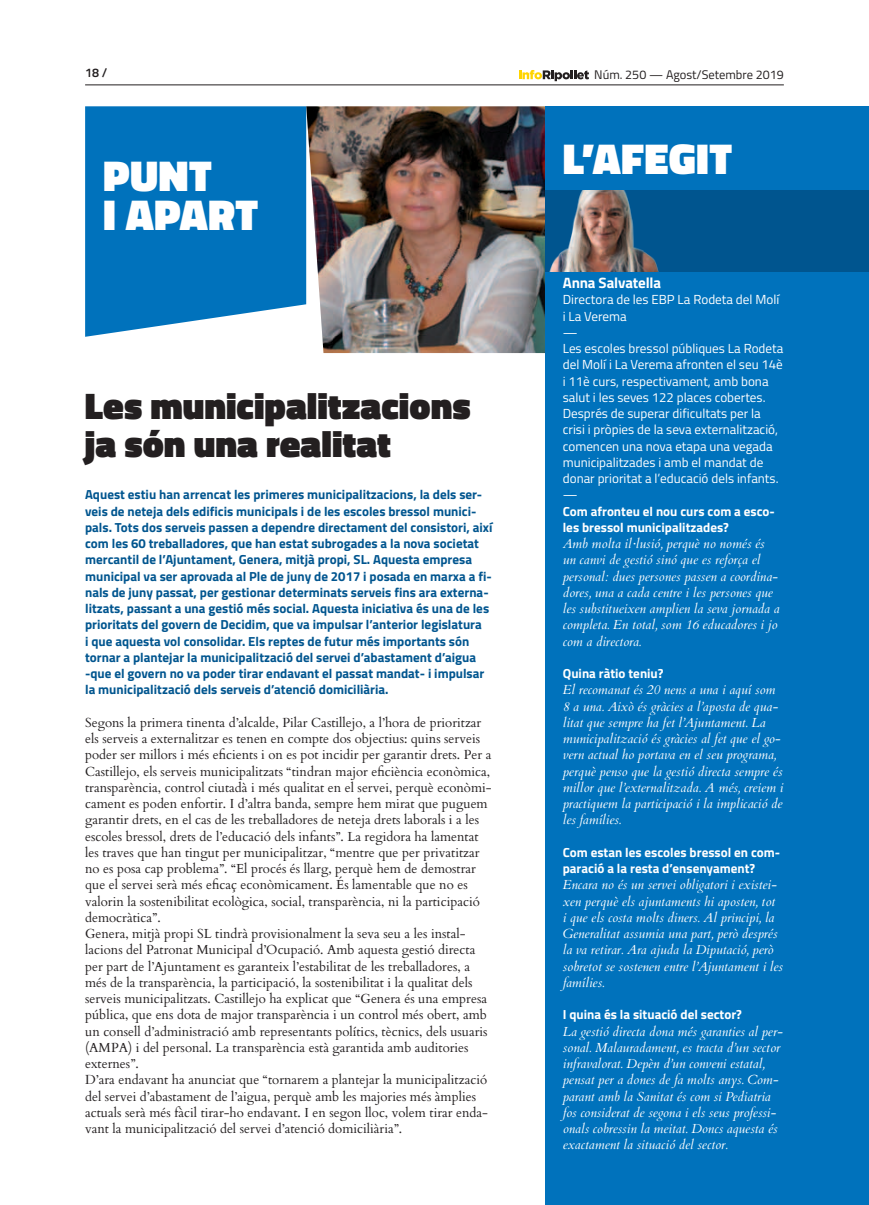
<style>
.page{position:relative;width:869px;height:1205px;background:#fff}
.page>*{position:absolute;margin:0;border:0;box-sizing:border-box;transform-origin:0 0}
.t1{font:900 43.75px/38.8px "Titillium";letter-spacing:.01em;color:#fff}
.t2{font:900 37.5px/37.5px "Titillium";color:#231f20}
.t3{font:700 15px "Titillium";letter-spacing:-.01em;color:#fff}
.t4{font:13.12px/16.2px "Cardo";color:#231f20}
.t5{font:italic 13.12px/16.2px "Cardo";color:#fff}
.t6{font:700 13.12px/16.2px "Titillium";color:#00558f}
.t7{font:13.12px/16.2px "Titillium";color:#fff}
.t8{font:700 13.12px/16.2px "Titillium";color:#fff}
.t9{font:12.5px "Titillium";color:#231f20}
.t10{font:600 12.5px "Titillium";color:#231f20}
</style>
<div class="page">
<hr style="left:85px;top:84px;width:698px;height:1px;background:#231f20">
<svg style="left:519px;top:70px;width:69px;height:11px"></svg>
<img style="left:306px;top:106px;width:238px;height:247px">
<div style="left:544px;top:106px;width:324px;height:1099px;background:#0072bc"></div>
<div style="left:544px;top:190px;width:324px;height:82px;background:#00558f"></div>
<img style="left:544px;top:190px;width:115px;height:82px">
<svg style="left:85px;top:106px;width:221px;height:231px;background:#127cc0"></svg>
<p class="t10" style="left:85px;top:64px;width:24px">18 /</p>
<p class="t9" style="left:594px;top:66px;width:191px">Núm. 250 — Agost/Setembre 2019</p>
<h1 class="t1" style="left:103px;top:156px;width:155px">PUNT<br>I APART</h1>
<h2 class="t2" style="left:85px;top:387px;width:387px">Les municipalitzacions ja són una realitat</h2>
<p class="t6" style="left:85px;top:486px;width:409px">Aquest estiu han arrencat les primeres municipalitzacions, la dels ser&shy;veis de neteja dels edificis municipals i de les escoles bressol munici&shy;pals. Tots dos serveis passen a dependre directament del consistori, així com les 60 treballadores, que han estat subrogades a la nova societat mercantil de l’Ajuntament, Genera, mitjà propi, SL. Aquesta empresa municipal va ser aprovada al Ple de juny de 2017 i posada en marxa a fi&shy;nals de juny passat, per gestionar determinats serveis fins ara externa&shy;litzats, passant a una gestió més social. Aquesta iniciativa és una de les prioritats del govern de Decidim, que va impulsar l’anterior legislatura<br>i que aquesta vol consolidar. Els reptes de futur més importants són tornar a plantejar la municipalització del servei d’abastament d’aigua -que el govern no va poder tirar endavant el passat mandat- i impulsar la municipalització dels serveis d’atenció domiciliària.</p>
<p class="t4" style="left:85px;top:713px;width:408px">Segons la primera tinenta d’alcalde, Pilar Castillejo, a l’hora de prioritzar els serveis a externalitzar es tenen en compte dos objectius: quins serveis poder ser millors i més eficients i on es pot incidir per garantir drets. Per a Castillejo, els serveis municipalitzats “tindran major eficiència econòmica, transparència, control ciutadà i més qualitat en el servei, perquè econòmi&shy;cament es poden enfortir. I d’altra banda, sempre hem mirat que puguem garantir drets, en el cas de les treballadores de neteja drets laborals i a les escoles bressol, drets de l’educació dels infants”. La regidora ha lamentat les traves que han tingut per municipalitzar, “mentre que per privatitzar no es posa cap problema”. “El procés és llarg, perquè hem de demostrar que el servei serà més eficaç econòmicament. És lamentable que no es valorin la sostenibilitat ecològica, social, transparència, ni la participació democràtica”.<br>Genera, mitjà propi SL tindrà provisionalment la seva seu a les instal· lacions del Patronat Municipal d’Ocupació. Amb aquesta gestió directa per part de l’Ajuntament es garanteix l’estabilitat de les treballadores, a més de la transparència, la participació, la sostenibilitat i la qualitat dels serveis municipalitzats. Castillejo ha explicat que “Genera és una empresa pública, que ens dota de major transparència i un control més obert, amb un consell d’administració amb representants polítics, tècnics, dels usuaris (AMPA) i del personal. La transparència està garantida amb auditories externes”.<br>D’ara endavant ha anunciat que “tornarem a plantejar la municipalització del servei d’abastament de l’aigua, perquè amb les majories més àmplies actuals serà més fàcil tirar-ho endavant. I en segon lloc, volem tirar enda&shy;vant la municipalització del servei d’atenció domiciliària”.</p>
<h1 class="t1" style="left:562px;top:140px;width:152px">L’AFEGIT</h1>
<p class="t3" style="left:562px;top:271px;width:100px">Anna Salvatella</p>
<p class="t7" style="left:562px;top:291px;width:222px">Directora de les EBP La Rodeta del Molí i La Verema<br>—<br>Les escoles bressol públiques La Rodeta del Molí i La Verema afronten el seu 14è i 11è curs, respectivament, amb bona salut i les seves 122 places cobertes.<br>Després de superar dificultats per la crisi i pròpies de la seva externalització, comencen una nova etapa una vegada municipalitzades i amb el mandat de donar prioritat a l’educació dels infants. —</p>
<p class="t8" style="left:562px;top:502px;width:213px">Com afronteu el nou curs com a esco&shy;les bressol municipalitzades?</p>
<p class="t5" style="left:562px;top:535px;width:218px">Amb molta il·lusió, perquè no només és un canvi de gestió sinó que es reforça el personal: dues persones passen a coordina&shy;dores, una a cada centre i les persones que les substitueixen amplien la seva jornada a completa. En total, som 16 educadores i jo com a directora.</p>
<p class="t8" style="left:562px;top:665px;width:102px">Quina ràtio teniu?</p>
<p class="t5" style="left:562px;top:682px;width:222px">El recomanat és 20 nens a una i aquí som 8 a una. Això és gràcies a l’aposta de qua&shy;litat que sempre ha fet l’Ajuntament. La municipalització és gràcies al fet que el go&shy;vern actual ho portava en el seu programa, perquè penso que la gestió directa sempre és millor que l’externalitzada. A més, creiem i practiquem la participació i la implicació de les famílies.</p>
<p class="t8" style="left:562px;top:843px;width:219px">Com estan les escoles bressol en com&shy;paració a la resta d’ensenyament?</p>
<p class="t5" style="left:562px;top:877px;width:222px">Encara no és un servei obligatori i existei&shy;xen perquè els ajuntaments hi aposten, tot<br>i que els costa molts diners. Al principi, la Generalitat assumia una part, però després la va retirar. Ara ajuda la Diputació, però sobretot se sostenen entre l’Ajuntament i les famílies.</p>
<p class="t8" style="left:562px;top:1006px;width:181px">I quina és la situació del sector?</p>
<p class="t5" style="left:562px;top:1023px;width:222px">La gestió directa dona més garanties al per&shy;sonal. Malauradament, es tracta d’un sector infravalorat. Depèn d’un conveni estatal, pensat per a dones de fa molts anys. Com&shy;parant amb la Sanitat és com si Pediatria fos considerat de segona i els seus professi&shy;onals cobressin la meitat. Doncs aquesta és exactament la situació del sector.</p>
</div>
